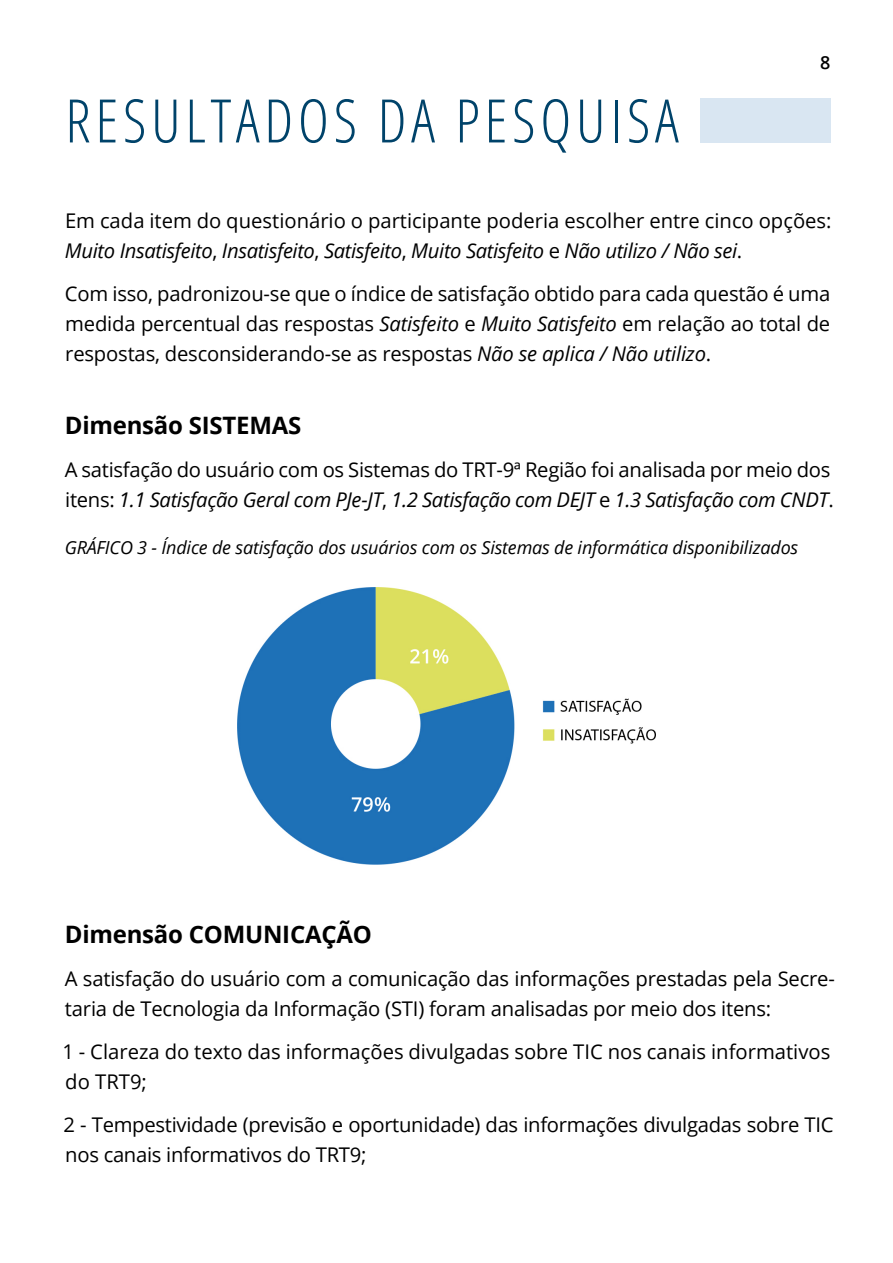
<style>
.page{position:relative;width:893px;height:1263px;background:#fff}
.page>*{position:absolute;margin:0;border:0;box-sizing:border-box;transform-origin:0 0}
.t1{font:300 condensed 60px "Open Sans";letter-spacing:.075em;color:#00436a}
.t2{font:700 24px "Open Sans";letter-spacing:-.01em;color:#000}
.t3{font:20.25px/30px "Open Sans";letter-spacing:-.01em;color:#000}
.t4{font:italic 18px "Open Sans";letter-spacing:-.01em;color:#000}
.t5{font:600 18px "Open Sans";color:#000}
.s1{font-style:italic}
</style>
<div class="page">
<div style="left:700px;top:98px;width:130px;height:44px;background:#d9e6f2"></div>
<img style="left:237px;top:588px;width:419px;height:277px">
<h1 class="t1" style="left:65px;top:80px;width:615px">RESULTADOS DA PESQUISA</h1>
<p class="t5" style="left:820px;top:50px;width:12px">8</p>
<p class="t3" style="left:65px;top:205px;width:768px">Em cada item do questionário o participante poderia escolher entre cinco opções:<br><span class="s1">Muito Insatisfeito</span>, <span class="s1">Insatisfeito</span>, <span class="s1">Satisfeito</span>, <span class="s1">Muito Satisfeito</span> e <span class="s1">Não utilizo / Não sei</span>.</p>
<p class="t3" style="left:65px;top:278px;width:767px;text-align:justify">Com isso, padronizou-se que o índice de satisfação obtido para cada questão é uma medida percentual das respostas <span class="s1">Satisfeito</span> e <span class="s1">Muito Satisfeito</span> em relação ao total de respostas, desconsiderando-se as respostas <span class="s1">Não se aplica / Não utilizo</span>.</p>
<p class="t2" style="left:65px;top:409px;width:238px">Dimensão SISTEMAS</p>
<p class="t3" style="left:65px;top:454px;width:770px">A satisfação do usuário com os Sistemas do TRT-9ª Região foi analisada por meio dos itens: <span class="s1">1.1 Satisfação Geral com PJe-JT</span>, <span class="s1">1.2 Satisfação com DEJT</span> e <span class="s1">1.3 Satisfação com CNDT</span>.</p>
<p class="t4" style="left:65px;top:535px;width:735px">GRÁFICO 3 - Índice de satisfação dos usuários com os Sistemas de informática disponibilizados</p>
<p class="t2" style="left:65px;top:918px;width:308px">Dimensão COMUNICAÇÃO</p>
<p class="t3" style="left:65px;top:963px;width:772px">A satisfação do usuário com a comunicação das informações prestadas pela Secre&shy;taria de Tecnologia da Informação (STI) foram analisadas por meio dos itens:</p>
<p class="t3" style="left:62px;top:1036px;width:769px">1 - Clareza do texto das informações divulgadas sobre TIC nos canais informativos do TRT9;</p>
<p class="t3" style="left:64px;top:1109px;width:771px">2 - Tempestividade (previsão e oportunidade) das informações divulgadas sobre TIC nos canais informativos do TRT9;</p>
</div>
